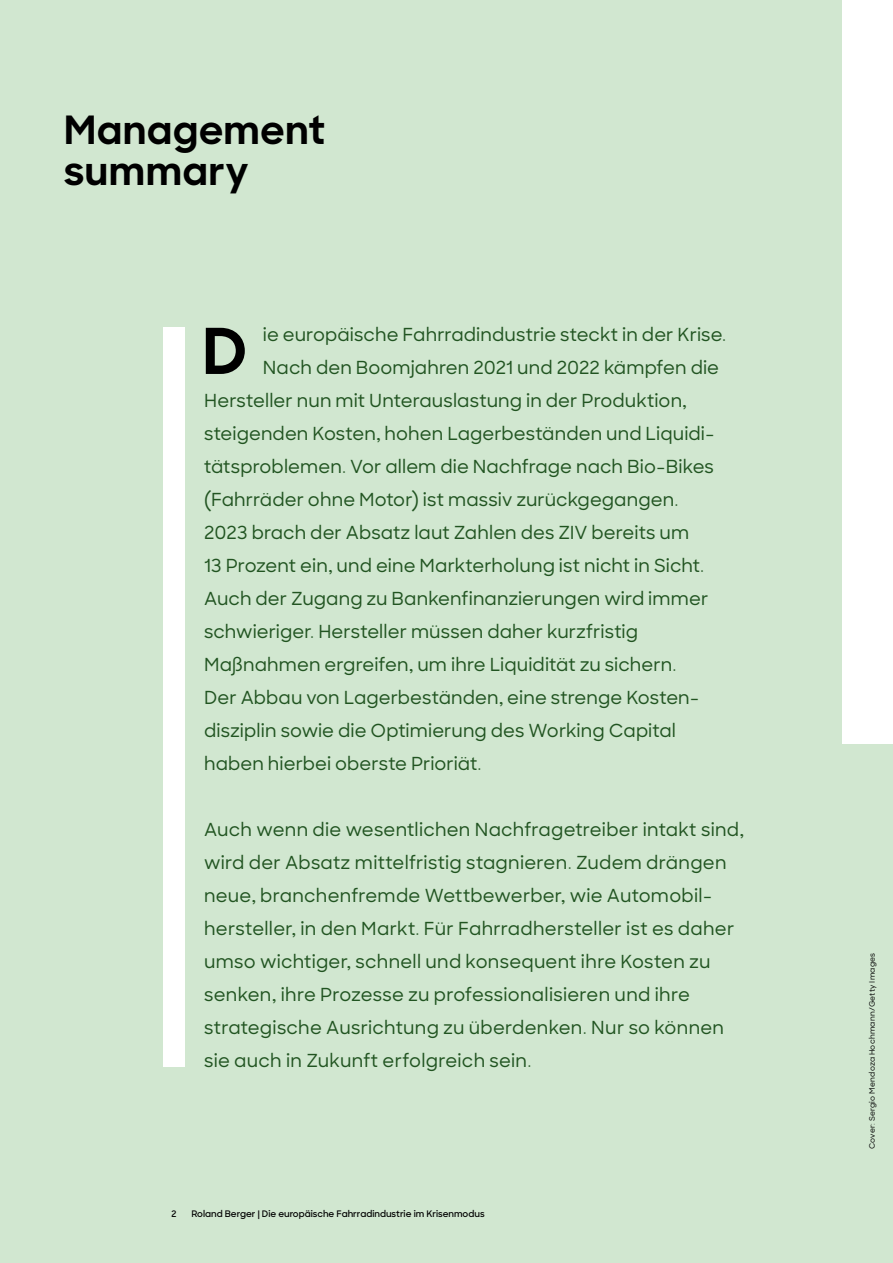
<style>
.page{position:relative;width:893px;height:1263px;background:#fff}
.page>*{position:absolute;margin:0;border:0;box-sizing:border-box;transform-origin:0 0}
.t1{font:700 63.15px "RB Design";color:#000}
.t2{font:700 39px/40.5px "RB Design";letter-spacing:.005em;color:#000}
.t3{font:500 18px/33px "RB Design";letter-spacing:.01em;color:#215421}
.t4{font:600 9px "RB Design";color:#000}
.t5{font:500 7.5px "RB Design";letter-spacing:.035em;color:#000}
</style>
<div class="page">
<div style="left:0;top:0;width:842px;height:1263px;background:#d1e7d0"></div>
<div style="left:829px;top:745px;width:64px;height:518px;background:#d1e7d0"></div>
<div style="left:163px;top:327px;width:22px;height:740px;background:#fff"></div>
<h2 class="t2" style="left:64px;top:110px;width:263px">Management summary</h2>
<h1 class="t1" style="left:202px;top:309px;width:47px">D</h1>
<p class="t3" style="left:263px;top:318px;width:465px">ie europäische Fahrradindustrie steckt in der Krise.</p>
<p class="t3" style="left:263px;top:351px;width:458px">Nach den Boomjahren 2021 und 2022 kämpfen die</p>
<p class="t3" style="left:204px;top:384px;width:484px">Hersteller nun mit Unterauslastung in der Produktion,</p>
<p class="t3" style="left:204px;top:417px;width:512px">steigenden Kosten, hohen Lagerbeständen und Liquidi-</p>
<p class="t3" style="left:204px;top:450px;width:511px">tätsproblemen. Vor allem die Nachfrage nach Bio-Bikes</p>
<p class="t3" style="left:204px;top:483px;width:476px">(Fahrräder ohne Motor) ist massiv zurückgegangen.</p>
<p class="t3" style="left:204px;top:516px;width:487px">2023 brach der Absatz laut Zahlen des ZIV bereits um</p>
<p class="t3" style="left:204px;top:549px;width:502px">13 Prozent ein, und eine Markterholung ist nicht in Sicht.</p>
<p class="t3" style="left:204px;top:582px;width:506px">Auch der Zugang zu Bankenfinanzierungen wird immer</p>
<p class="t3" style="left:204px;top:615px;width:435px">schwieriger. Hersteller müssen daher kurzfristig</p>
<p class="t3" style="left:204px;top:648px;width:474px">Maßnahmen ergreifen, um ihre Liquidität zu sichern.</p>
<p class="t3" style="left:204px;top:681px;width:496px">Der Abbau von Lagerbeständen, eine strenge Kosten-</p>
<p class="t3" style="left:204px;top:714px;width:473px">disziplin sowie die Optimierung des Working Capital</p>
<p class="t3" style="left:204px;top:747px;width:279px">haben hierbei oberste Prioriät.</p>
<p class="t3" style="left:204px;top:813px;width:541px">Auch wenn die wesentlichen Nachfragetreiber intakt sind, wird der Absatz mittelfristig stagnieren. Zudem drängen neue, branchenfremde Wettbewerber, wie Automobil&shy;hersteller, in den Markt. Für Fahrradhersteller ist es daher umso wichtiger, schnell und konsequent ihre Kosten zu senken, ihre Prozesse zu professionalisieren und ihre strategische Ausrichtung zu überdenken. Nur so können sie auch in Zukunft erfolgreich sein.</p>
<p class="t4" style="left:172px;top:1208px;width:7px">2</p>
<p class="t4" style="left:191px;top:1208px;width:295px">Roland Berger | Die europäische Fahrradindustrie im Krisenmodus</p>
<p class="t5" style="left:867px;top:1149px;width:198px;rotate:-90deg">Cover: Sergio Mendoza Hochmann/Getty Images</p>
</div>
